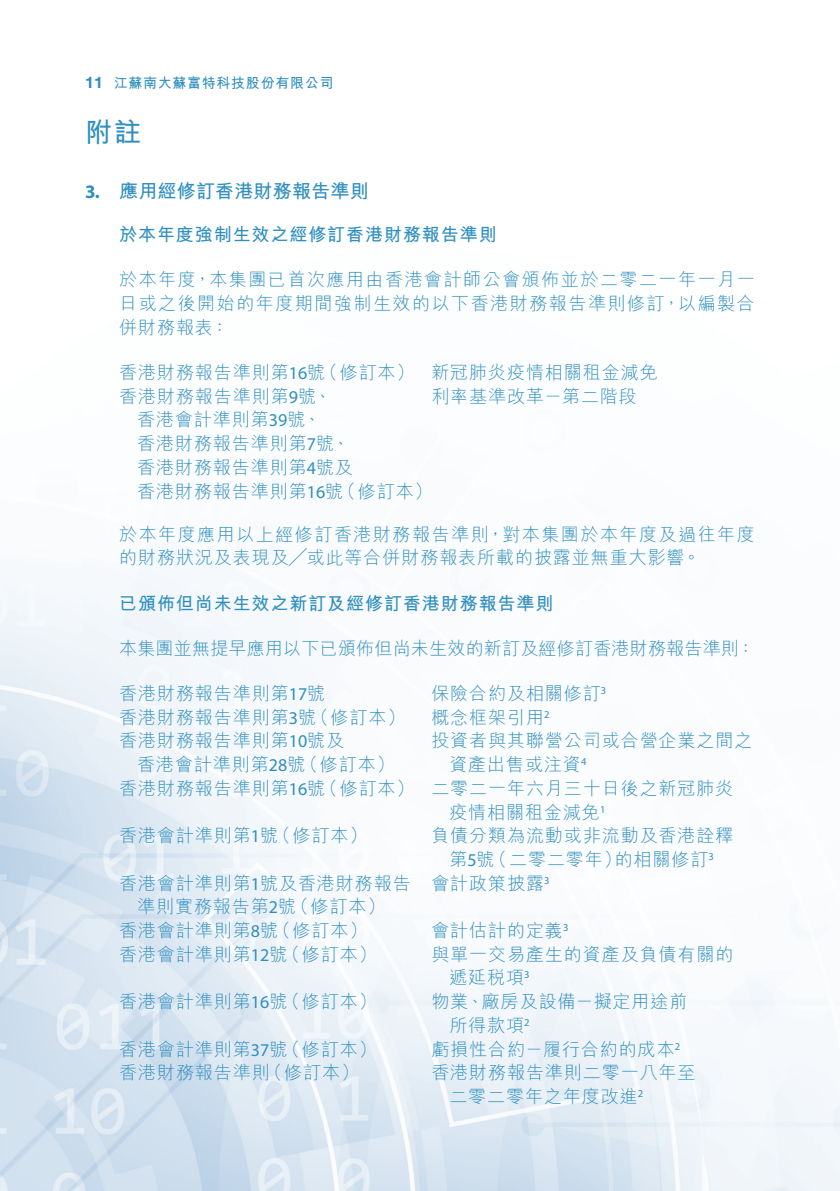
<style>
.page{position:relative;width:840px;height:1191px;background:#fff}
.page>*{position:absolute;margin:0;border:0;box-sizing:border-box;transform-origin:0 0}
.t1{font:700 27px "M Hei HK";color:#2f8fbf}
.t2{font:700 19px "M Hei HK";letter-spacing:.01em;color:#2f8fbf}
.t3{font:700 19px "Myriad Pro";color:#2f8fbf}
.t4{font:300 18px/23.8px "M Hei HK";letter-spacing:.05em;color:#2f8fbf}
.t5{font:300 18px/23.8px "M Hei HK";letter-spacing:.085em;color:#2f8fbf}
.t6{font:700 18px "M Hei HK";letter-spacing:.05em;color:#2f8fbf}
.t7{font:300 18px "M Hei HK";letter-spacing:.01em;color:#2f8fbf}
.t8{font:700 16px "Helvetica Neue LT Std";color:#2f8fbf}
.t9{font:700 14px "M Hei HK";letter-spacing:.05em;color:#2f8fbf}
.t10{font:10.4px "Myriad Pro";color:#2f8fbf}
.s1{font-family:"Myriad Pro";font-weight:400}
</style>
<div class="page">
<img style="left:0;top:550px;width:839px;height:641px">
<p class="t9" style="left:114px;top:72px;width:221px">江蘇南大蘇富特科技股份有限公司</p>
<p class="t8" style="left:85px;top:72px;width:19px">11</p>
<h1 class="t1" style="left:85px;top:112px;width:58px">附註</h1>
<p class="t2" style="left:119px;top:178px;width:251px">應用經修訂香港財務報告準則</p>
<p class="t3" style="left:85px;top:180px;width:16px">3.</p>
<p class="t6" style="left:119px;top:221px;width:379px">於本年度強制生效之經修訂香港財務報告準則</p>
<p class="t4" style="left:119px;top:267px;width:636px;text-align:justify">於本年度，本集團已首次應用由香港會計師公會頒佈並於二零二一年一月一日或之後開始的年度期間強制生效的以下香港財務報告準則修訂，以編製合併財務報表：</p>
<p class="t4" style="left:431px;top:360px;width:228px">新冠肺炎疫情相關租金減免</p>
<p class="t4" style="left:320px;top:360px;width:96px">（修訂本）</p>
<p class="t4" style="left:119px;top:360px;width:207px">香港財務報告準則第<span class="s1">16</span>號</p>
<p class="t4" style="left:119px;top:384px;width:214px">香港財務報告準則第號<span class="s1">9</span> 、</p>
<p class="t4" style="left:137px;top:407px;width:185px">香港會計準則第<span class="s1">39</span>號、</p>
<p class="t4" style="left:137px;top:431px;width:214px">香港財務報告準則第號<span class="s1">7</span> 、</p>
<p class="t4" style="left:137px;top:455px;width:217px">香港財務報告準則第<span class="s1">4</span>號及</p>
<p class="t4" style="left:338px;top:479px;width:96px">（修訂本(</p>
<p class="t4" style="left:431px;top:384px;width:207px">利率基準改革－第二階段</p>
<p class="t4" style="left:137px;top:479px;width:207px">香港財務報告準則第<span class="s1">16</span>號</p>
<p class="t5" style="left:119px;top:522px;width:636px">於本年度應用以上經修訂香港財務報告準則，對本集團於本年度及過往年度的財務狀況及表現及╱或此等合併財務報表所載的披露並無重大影響。</p>
<p class="t6" style="left:119px;top:590px;width:435px">已頒佈但尚未生效之新訂及經修訂香港財務報告準則</p>
<p class="t7" style="left:119px;top:639px;width:636px">本集團並無提早應用以下已頒佈但尚未生效的新訂及經修訂香港財務報告準則：</p>
<p class="t10" style="left:600px;top:684px;width:7px">3</p>
<p class="t4" style="left:119px;top:681px;width:207px">香港財務報告準則第<span class="s1">17</span>號</p>
<p class="t4" style="left:431px;top:681px;width:171px">保險合約及相關修訂</p>
<p class="t4" style="left:310px;top:705px;width:96px">（修訂本）</p>
<p class="t4" style="left:119px;top:705px;width:198px">香港財務報告準則第號<span class="s1">3</span></p>
<p class="t4" style="left:119px;top:728px;width:226px">香港財務報告準則第<span class="s1">10</span>號及</p>
<p class="t4" style="left:300px;top:752px;width:96px">（修訂本(</p>
<p class="t4" style="left:137px;top:752px;width:170px">香港會計準則第<span class="s1">28</span>號</p>
<p class="t4" style="left:320px;top:776px;width:96px">（修訂本）</p>
<p class="t4" style="left:119px;top:776px;width:207px">香港財務報告準則第<span class="s1">16</span>號</p>
<p class="t4" style="left:272px;top:823px;width:96px">（修訂本）</p>
<p class="t4" style="left:119px;top:823px;width:160px">香港會計準則第號<span class="s1">1</span></p>
<p class="t4" style="left:290px;top:871px;width:121px;text-indent:-171px">香港會計準則第<span class="s1">1</span>號及香港財務報告（修訂本(</p>
<p class="t4" style="left:137px;top:894px;width:160px">準則實務報告第號<span class="s1">2</span></p>
<p class="t4" style="left:272px;top:918px;width:96px">（修訂本）</p>
<p class="t4" style="left:119px;top:918px;width:160px">香港會計準則第號<span class="s1">8</span></p>
<p class="t4" style="left:282px;top:942px;width:96px">（修訂本）</p>
<p class="t4" style="left:119px;top:942px;width:170px">香港會計準則第<span class="s1">12</span>號</p>
<p class="t4" style="left:282px;top:989px;width:96px">（修訂本）</p>
<p class="t4" style="left:119px;top:989px;width:170px">香港會計準則第<span class="s1">16</span>號</p>
<p class="t4" style="left:282px;top:1036px;width:96px">（修訂本）</p>
<p class="t4" style="left:119px;top:1036px;width:170px">香港會計準則第<span class="s1">37</span>號</p>
<p class="t4" style="left:264px;top:1060px;width:96px">（修訂本）</p>
<p class="t4" style="left:119px;top:1060px;width:152px">香港財務報告準則</p>
<p class="t4" style="left:431px;top:705px;width:114px">概念框架引用</p>
<p class="t10" style="left:543px;top:708px;width:7px">2</p>
<p class="t4" style="left:431px;top:728px;width:322px">投資者與其聯營公司或合營企業之間之</p>
<p class="t10" style="left:580px;top:755px;width:7px">4</p>
<p class="t4" style="left:431px;top:752px;width:303px;text-indent:18px">資產出售或注資<br>二零二一年六月三十日後之新冠肺炎</p>
<p class="t4" style="left:431px;top:800px;width:303px;text-indent:18px">疫情相關租金減免<br>負債分類為流動或非流動及香港詮釋</p>
<p class="t10" style="left:599px;top:802px;width:7px">1</p>
<p class="t4" style="left:489px;top:847px;width:134px">（二零二零年）</p>
<p class="t4" style="left:449px;top:847px;width:47px">第號<span class="s1">5</span></p>
<p class="t4" style="left:614px;top:847px;width:95px">的相關修訂</p>
<p class="t10" style="left:708px;top:850px;width:7px">3</p>
<p class="t4" style="left:431px;top:871px;width:114px">會計政策披露</p>
<p class="t10" style="left:543px;top:873px;width:7px">3</p>
<p class="t4" style="left:431px;top:918px;width:133px">會計估計的定義</p>
<p class="t10" style="left:562px;top:921px;width:7px">3</p>
<p class="t4" style="left:431px;top:942px;width:303px">與單一交易產生的資產及負債有關的</p>
<p class="t4" style="left:431px;top:965px;width:257px;text-indent:18px">遞延稅項<br>物業、廠房及設備－擬定用途前</p>
<p class="t10" style="left:524px;top:968px;width:7px">3</p>
<p class="t4" style="left:449px;top:1013px;width:76px">所得款項</p>
<p class="t10" style="left:524px;top:1016px;width:7px">2</p>
<p class="t4" style="left:431px;top:1036px;width:245px">虧損性合約－履行合約的成本</p>
<p class="t10" style="left:674px;top:1039px;width:7px">2</p>
<p class="t4" style="left:431px;top:1060px;width:265px">香港財務報告準則二零一八年至</p>
<p class="t4" style="left:449px;top:1084px;width:190px">二零二零年之年度改進</p>
<p class="t10" style="left:637px;top:1087px;width:7px">2</p>
</div>
